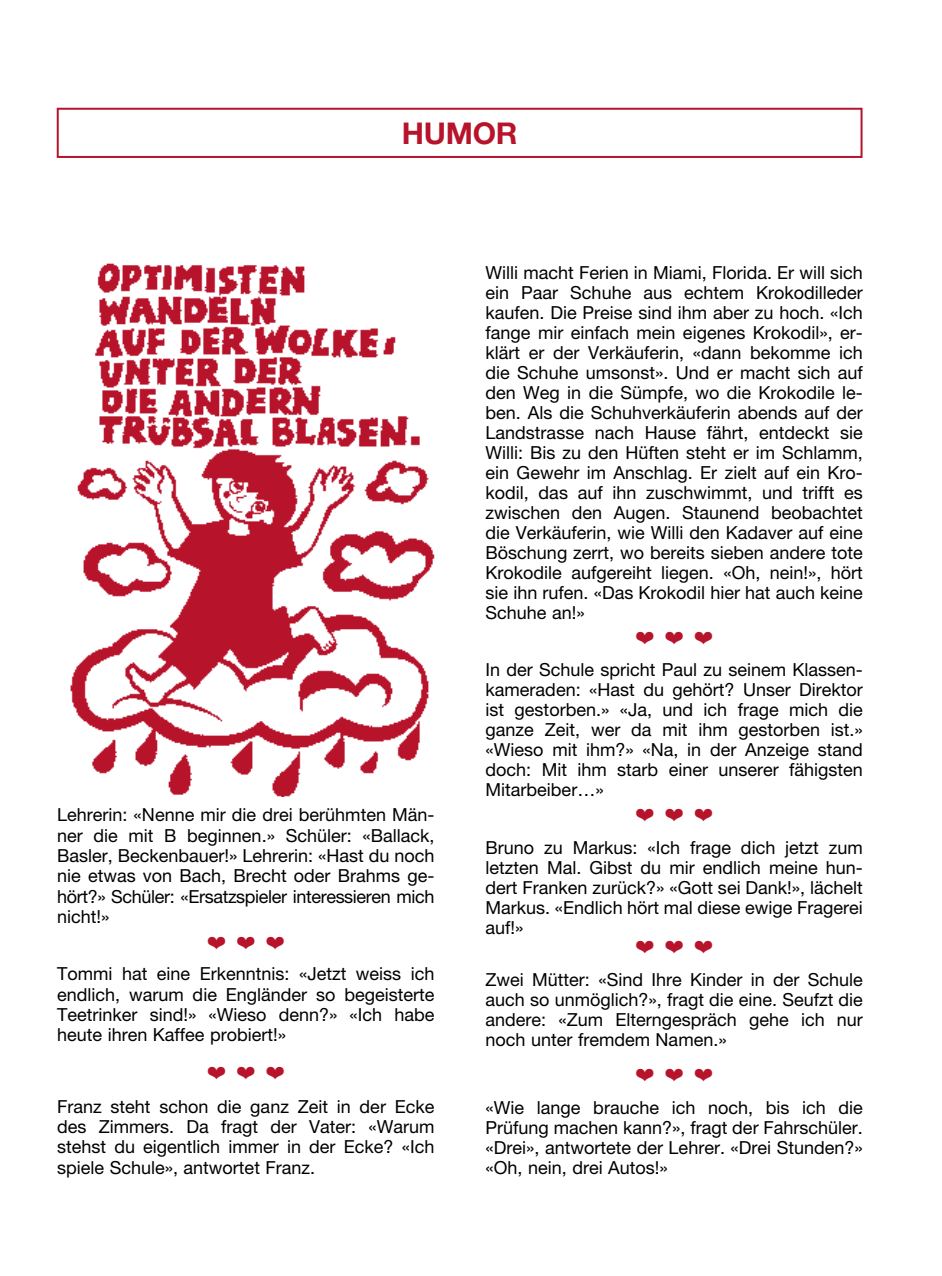
<style>
.page{position:relative;width:942px;height:1276px;background:#fff}
.page>*{position:absolute;margin:0;border:0;box-sizing:border-box;transform-origin:0 0}
.t1{font:700 30px "Helvetica Neue LT Pro";letter-spacing:-.01em;color:#b7142c}
.t2{font:20px "Zapf Dingbats ITC";color:#b7142c}
.t3{font:18px/20px "Helvetica Neue LT Pro";color:#000;text-align:justify}
</style>
<div class="page">
<img style="left:70px;top:263px;width:364px;height:533px">
<div style="left:57px;top:108px;width:805px;height:50px;border:2px solid #b7142c"></div>
<h1 class="t1" style="left:401px;top:114px;width:117px">HUMOR</h1>
<p class="t3" style="left:57px;top:804px;width:379px">Lehrerin: «Nenne mir die drei berühmten Män&shy;ner die mit B beginnen.» Schüler: «Ballack, Basler, Beckenbauer!» Lehrerin: «Hast du noch nie etwas von Bach, Brecht oder Brahms ge&shy;hört?» Schüler: «Ersatzspieler interessieren mich nicht!»</p>
<p class="t2" style="left:207px;top:933px;width:78px">❤ ❤ ❤</p>
<p class="t3" style="left:57px;top:963px;width:379px">Tommi hat eine Erkenntnis: «Jetzt weiss ich endlich, warum die Engländer so begeisterte Teetrinker sind!» «Wieso denn?» «Ich habe heute ihren Kaffee probiert!»</p>
<p class="t2" style="left:207px;top:1064px;width:78px">❤ ❤ ❤</p>
<p class="t3" style="left:57px;top:1096px;width:379px">Franz steht schon die ganz Zeit in der Ecke des Zimmers. Da fragt der Vater: «Warum stehst du eigentlich immer in der Ecke? «Ich spiele Schule», antwortet Franz.</p>
<p class="t3" style="left:485px;top:263px;width:379px">Willi macht Ferien in Miami, Florida. Er will sich ein Paar Schuhe aus echtem Krokodilleder kaufen. Die Preise sind ihm aber zu hoch. «Ich fange mir einfach mein eigenes Krokodil», er&shy;klärt er der Verkäuferin, «dann bekomme ich die Schuhe umsonst». Und er macht sich auf den Weg in die Sümpfe, wo die Krokodile le&shy;ben. Als die Schuhverkäuferin abends auf der Landstrasse nach Hause fährt, entdeckt sie Willi: Bis zu den Hüften steht er im Schlamm, ein Gewehr im Anschlag. Er zielt auf ein Kro&shy;kodil, das auf ihn zuschwimmt, und trifft es zwischen den Augen. Staunend beobachtet die Verkäuferin, wie Willi den Kadaver auf eine Böschung zerrt, wo bereits sieben andere tote Krokodile aufgereiht liegen. «Oh, nein!», hört sie ihn rufen. «Das Krokodil hier hat auch keine Schuhe an!»</p>
<p class="t2" style="left:635px;top:629px;width:78px">❤ ❤ ❤</p>
<p class="t3" style="left:485px;top:659px;width:379px">In der Schule spricht Paul zu seinem Klassen&shy;kameraden: «Hast du gehört? Unser Direktor ist gestorben.» «Ja, und ich frage mich die ganze Zeit, wer da mit ihm gestorben ist.» «Wieso mit ihm?» «Na, in der Anzeige stand doch: Mit ihm starb einer unserer fähigsten Mitarbeiber…»</p>
<p class="t2" style="left:635px;top:805px;width:78px">❤ ❤ ❤</p>
<p class="t3" style="left:485px;top:837px;width:378px">Bruno zu Markus: «Ich frage dich jetzt zum letzten Mal. Gibst du mir endlich meine hun&shy;dert Franken zurück?» «Gott sei Dank!», lächelt Markus. «Endlich hört mal diese ewige Fragerei auf!»</p>
<p class="t2" style="left:635px;top:937px;width:78px">❤ ❤ ❤</p>
<p class="t3" style="left:485px;top:969px;width:379px">Zwei Mütter: «Sind Ihre Kinder in der Schule auch so unmöglich?», fragt die eine. Seufzt die andere: «Zum Elterngespräch gehe ich nur noch unter fremdem Namen.»</p>
<p class="t2" style="left:635px;top:1065px;width:78px">❤ ❤ ❤</p>
<p class="t3" style="left:485px;top:1097px;width:379px">«Wie lange brauche ich noch, bis ich die Prüfung machen kann?», fragt der Fahrschüler. «Drei», antwortete der Lehrer. «Drei Stunden?» «Oh, nein, drei Autos!»</p>
</div>
